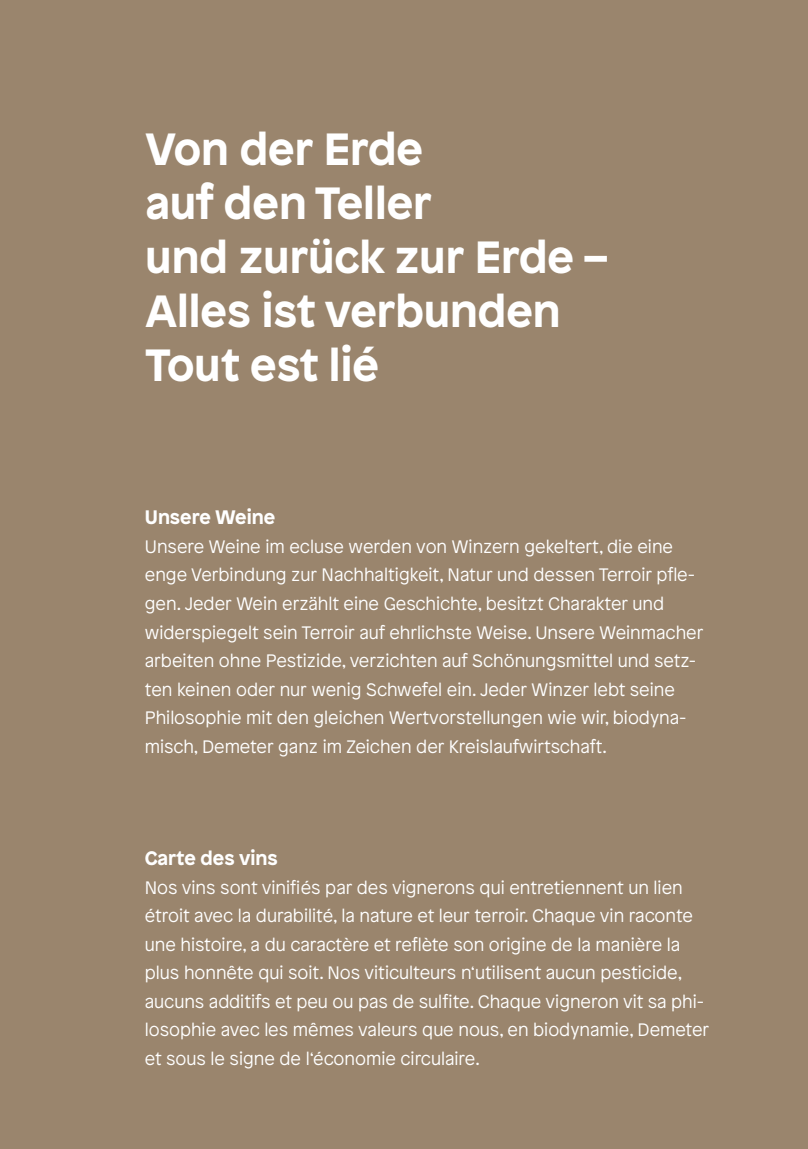
<style>
.page{position:relative;width:808px;height:1149px;background:#fff}
.page>*{position:absolute;margin:0;border:0;box-sizing:border-box;transform-origin:0 0}
.t1{font:700 45px/54px "Patron";color:#fff}
.t2{font:700 19.5px "Patron";color:#fff}
.t3{font:300 18px/28.5px "Patron";color:#fff}
</style>
<div class="page">
<div style="left:0;top:0;width:808px;height:1148px;background:#9a856d"></div>
<h1 class="t1" style="left:146px;top:118px;width:465px">Von der Erde<br>auf den Teller<br>und zurück zur Erde –<br>Alles ist verbunden<br>Tout est lié</h1>
<p class="t2" style="left:145px;top:501px;width:132px">Unsere Weine</p>
<p class="t3" style="left:145px;top:531px;width:560px">Unsere Weine im ecluse werden von Winzern gekeltert, die eine enge Verbindung zur Nachhaltigkeit, Natur und dessen Terroir pfle&shy;gen. Jeder Wein erzählt eine Geschichte, besitzt Charakter und widerspiegelt sein Terroir auf ehrlichste Weise. Unsere Weinmacher arbeiten ohne Pestizide, verzichten auf Schönungsmittel und setz&shy;ten keinen oder nur wenig Schwefel ein. Jeder Winzer lebt seine Philosophie mit den gleichen Wertvorstellungen wie wir, biodyna&shy;misch, Demeter ganz im Zeichen der Kreislaufwirtschaft.</p>
<p class="t2" style="left:145px;top:842px;width:134px">Carte des vins</p>
<p class="t3" style="left:145px;top:871px;width:566px">Nos vins sont vinifiés par des vignerons qui entretiennent un lien étroit avec la durabilité, la nature et leur terroir. Chaque vin raconte une histoire, a du caractère et reflète son origine de la manière la plus honnête qui soit. Nos viticulteurs n‘utilisent aucun pesticide, aucuns additifs et peu ou pas de sulfite. Chaque vigneron vit sa phi&shy;losophie avec les mêmes valeurs que nous, en biodynamie, Demeter et sous le signe de l‘économie circulaire.</p>
</div>
